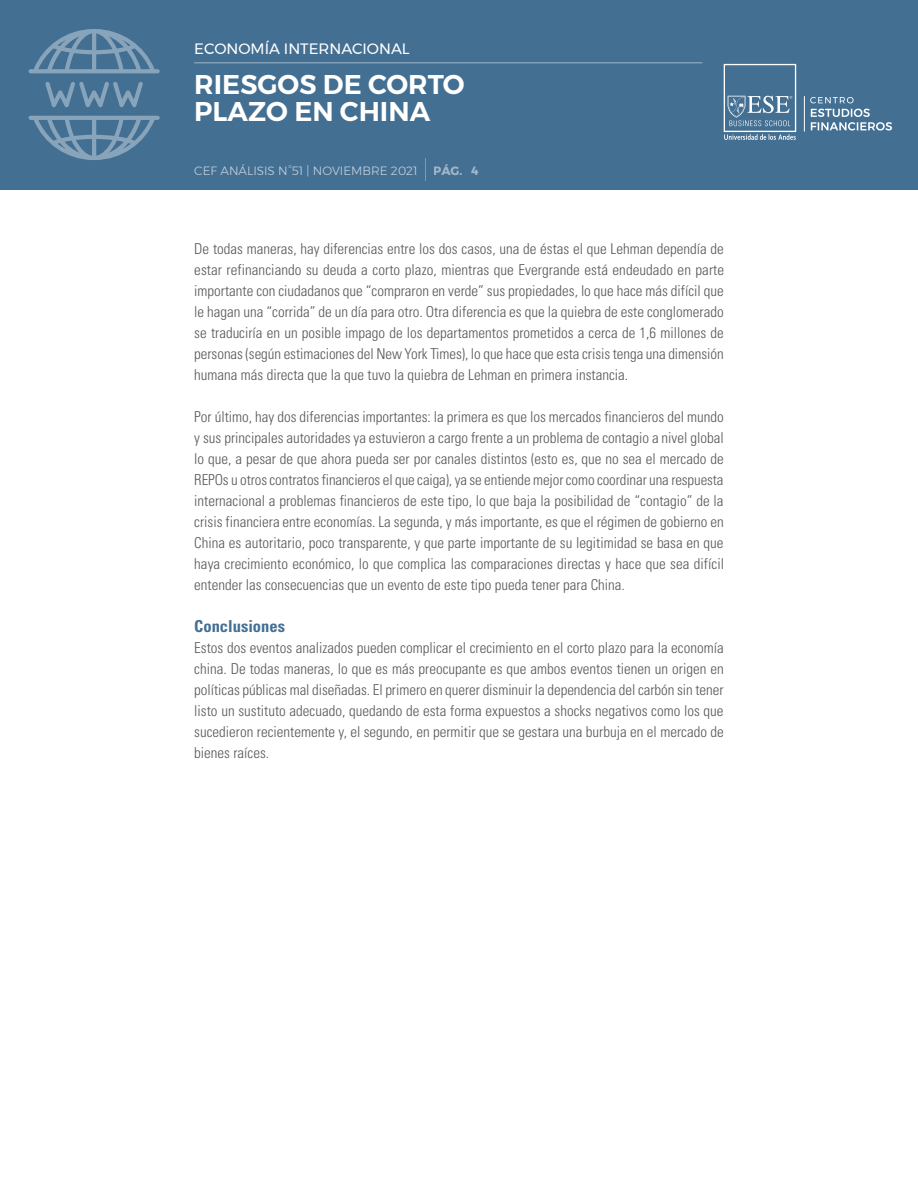
<style>
.page{position:relative;width:918px;height:1188px;background:#fff}
.page>*{position:absolute;margin:0;border:0;box-sizing:border-box;transform-origin:0 0}
.t1{font:600 27px/27px "Montserrat";color:#fff}
.t2{font:700 condensed 16.5px "Univers LT Std";color:#436f93}
.t3{font:300 condensed 15px/21px "Univers LT Std";color:#585857;text-align:justify}
.t4{font:15px "Montserrat";color:#fff}
.t5{font:300 12px "Montserrat";color:#fff}
.t6{font:700 12px "Montserrat";color:#fff}
</style>
<div class="page">
<div style="left:0;top:0;width:918px;height:189px;background:#436f93"></div>
<svg style="left:29px;top:29px;width:131px;height:44px"></svg>
<svg style="left:29px;top:116px;width:131px;height:44px"></svg>
<svg style="left:45px;top:82px;width:98px;height:25px"></svg>
<hr style="left:804px;top:96px;width:1px;height:36px;background:#fff">
<svg style="left:810px;top:97px;width:44px;height:6px"></svg>
<svg style="left:811px;top:109px;width:81px;height:22px"></svg>
<div style="left:724px;top:64px;width:72px;height:68px;border:1px solid #fff"></div>
<svg style="left:728px;top:96px;width:64px;height:30px"></svg>
<svg style="left:724px;top:134px;width:72px;height:6px"></svg>
<hr style="left:194px;top:62px;width:508px;height:1px;background:#fff">
<svg style="left:425px;top:158px;width:1px;height:22px"></svg>
<p class="t4" style="left:194px;top:37px;width:217px">ECONOMÍA INTERNACIONAL</p>
<h1 class="t1" style="left:194px;top:70px;width:272px">RIESGOS DE CORTO<br>PLAZO EN CHINA</h1>
<p class="t5" style="left:194px;top:162px;width:225px">CEF ANÁLISIS N°51 | NOVIEMBRE 2021</p>
<p class="t6" style="left:434px;top:161px;width:46px">PÁG. 4</p>
<p class="t3" style="left:194px;top:238px;width:531px">De todas maneras, hay diferencias entre los dos casos, una de éstas el que Lehman dependía de estar refinanciando su deuda a corto plazo, mientras que Evergrande está endeudado en parte importante con ciudadanos que “compraron en verde” sus propiedades, lo que hace más difícil que le hagan una “corrida” de un día para otro. Otra diferencia es que la quiebra de este conglomerado se traduciría en un posible impago de los departamentos prometidos a cerca de 1,6 millones de personas (según estimaciones del New York Times), lo que hace que esta crisis tenga una dimensión humana más directa que la que tuvo la quiebra de Lehman en primera instancia.</p>
<p class="t3" style="left:194px;top:406px;width:531px">Por último, hay dos diferencias importantes: la primera es que los mercados financieros del mundo y sus principales autoridades ya estuvieron a cargo frente a un problema de contagio a nivel global lo que, a pesar de que ahora pueda ser por canales distintos (esto es, que no sea el mercado de REPOs u otros contratos financieros el que caiga), ya se entiende mejor como coordinar una respuesta internacional a problemas financieros de este tipo, lo que baja la posibilidad de “contagio” de la crisis financiera entre economías. La segunda, y más importante, es que el régimen de gobierno en China es autoritario, poco transparente, y que parte importante de su legitimidad se basa en que haya crecimiento económico, lo que complica las comparaciones directas y hace que sea difícil entender las consecuencias que un evento de este tipo pueda tener para China.</p>
<p class="t2" style="left:194px;top:616px;width:92px">Conclusiones</p>
<p class="t3" style="left:194px;top:637px;width:531px">Estos dos eventos analizados pueden complicar el crecimiento en el corto plazo para la economía china. De todas maneras, lo que es más preocupante es que ambos eventos tienen un origen en políticas públicas mal diseñadas. El primero en querer disminuir la dependencia del carbón sin tener listo un sustituto adecuado, quedando de esta forma expuestos a shocks negativos como los que sucedieron recientemente y, el segundo, en permitir que se gestara una burbuja en el mercado de bienes raíces.</p>
</div>
